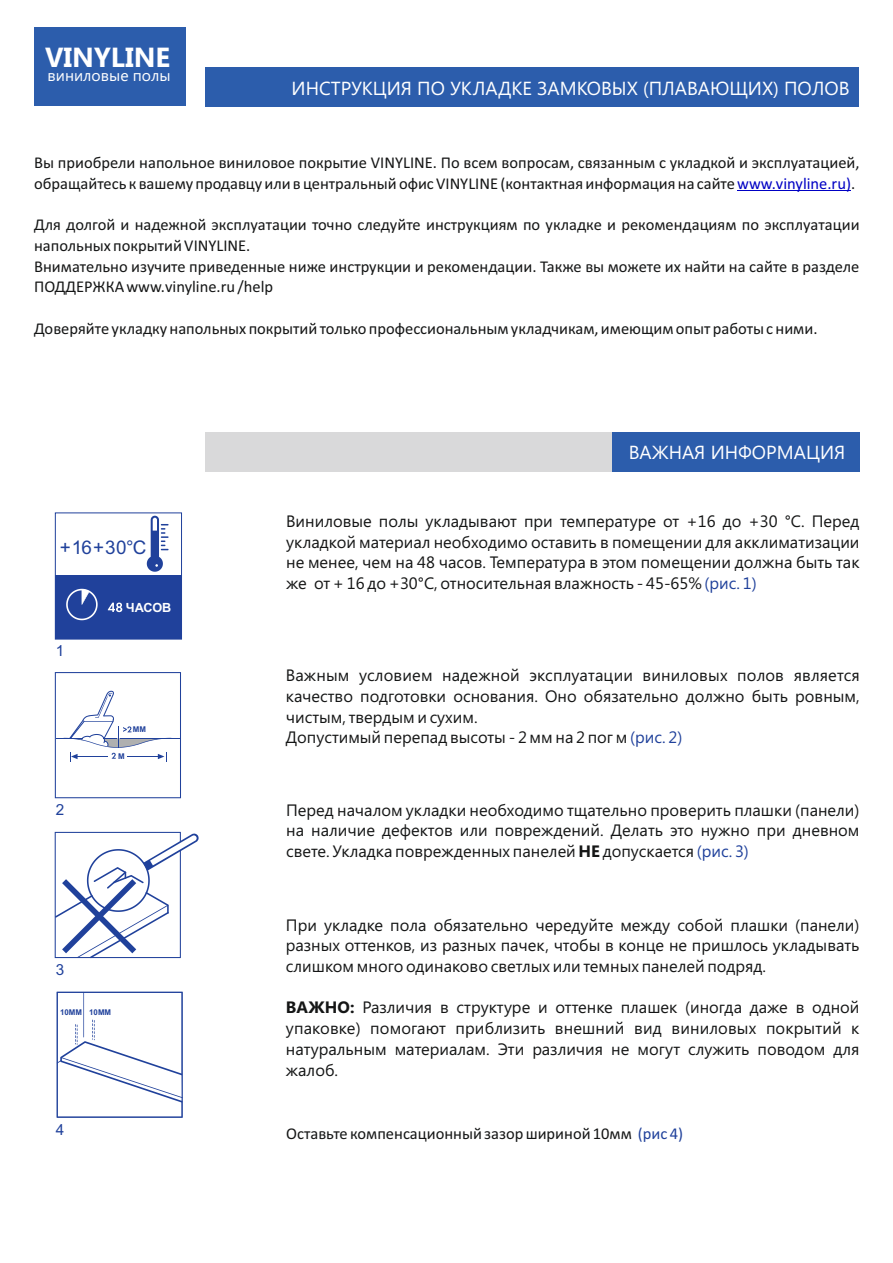
<style>
.page{position:relative;width:893px;height:1263px;background:#fff}
.page>*{position:absolute;margin:0;border:0;box-sizing:border-box;transform-origin:0 0}
.t1{font:700 27.6px "Segoe UI";color:#fff}
.t2{font:18.9px "Segoe UI";color:#fff}
.t3{font:18.9px "Arial";color:#20419b}
.t4{font:16.5px/20.7px "Segoe UI";color:#151616;text-align:justify}
.t5{font:16.5px/20.7px "Calibri";color:#151616}
.t6{font:15.75px "Segoe UI";color:#fff}
.t7{font:15.3px "Arial";color:#20419b}
.t8{font:700 12.6px "Arial";letter-spacing:-.01em;color:#fff}
.t9{font:700 7.95px "Arial";color:#20419b}
.s1{color:#0000c4}
.s2{color:#20419b}
.s3{font-weight:700}
</style>
<div class="page">
<div style="left:34px;top:28px;width:151px;height:78px;background:#2c5dac"></div>
<div style="left:205px;top:67px;width:654px;height:39px;background:#2c5dac"></div>
<hr style="left:737px;top:190px;width:39px;height:1px;background:#0000c4">
<hr style="left:776px;top:190px;width:51px;height:1px;background:#0000c4">
<svg style="left:827px;top:190px;width:24px;height:1px"></svg>
<div style="left:205px;top:432px;width:654px;height:40px;background:#d9d9da"></div>
<div style="left:55px;top:576px;width:127px;height:63px;background:#20419b"></div>
<div style="left:55px;top:513px;width:127px;height:126px;border:1px solid #20419b"></div>
<svg style="left:147px;top:516px;width:22px;height:56px"></svg>
<svg style="left:108px;top:602px;width:14px;height:10px"></svg>
<svg style="left:66px;top:589px;width:32px;height:31px"></svg>
<svg style="left:55px;top:672px;width:126px;height:126px"></svg>
<svg style="left:55px;top:832px;width:144px;height:126px"></svg>
<svg style="left:57px;top:992px;width:126px;height:126px"></svg>
<div style="left:612px;top:433px;width:247px;height:39px;background:#2c5dac"></div>
<h1 class="t1" style="left:45px;top:47px;width:127px">VINYLINE</h1>
<p class="t6" style="left:48px;top:70px;width:125px">виниловые полы</p>
<p class="t2" style="left:291px;top:82px;width:559px">ИНСТРУКЦИЯ ПО УКЛАДКЕ ЗАМКОВЫХ (ПЛАВАЮЩИХ) ПОЛОВ</p>
<p class="t5" style="left:34px;top:154px;width:827px">Вы приобрели напольное виниловое покрытие VINYLINE. По всем вопросам, связанным с укладкой и эксплуатацией, обращайтесь к вашему продавцу или в центральный офис VINYLINE (контактная информация на сайте <span class="s1">www.vinyline.ru)</span>.</p>
<p class="t5" style="left:34px;top:216px;width:827px">Для долгой и надежной эксплуатации точно следуйте инструкциям по укладке и рекомендациям по эксплуатации напольных покрытий VINYLINE.<br>Внимательно изучите приведенные ниже инструкции и рекомендации. Также вы можете их найти на сайте в разделе ПОДДЕРЖКА www.vinyline.ru /help</p>
<p class="t5" style="left:34px;top:319px;width:785px">Доверяйте укладку напольных покрытий только профессиональным укладчикам, имеющим опыт работы с ними.</p>
<p class="t3" style="left:60px;top:540px;width:88px">+16+30°C</p>
<p class="t7" style="left:56px;top:644px;width:10px">1</p>
<p class="t7" style="left:56px;top:804px;width:10px">2</p>
<p class="t8" style="left:126px;top:603px;width:47px">ЧАСОВ</p>
<p class="t9" style="left:118px;top:753px;width:8px">М</p>
<p class="t9" style="left:133px;top:726px;width:15px">ММ</p>
<p class="t7" style="left:56px;top:964px;width:10px">3</p>
<p class="t9" style="left:60px;top:1009px;width:53px">10ММ 10ММ</p>
<p class="t7" style="left:56px;top:1124px;width:10px">4</p>
<p class="t2" style="left:629px;top:446px;width:218px">ВАЖНАЯ ИНФОРМАЦИЯ</p>
<p class="t4" style="left:286px;top:512px;width:575px">Виниловые полы укладывают при температуре от +16 до +30 °С. Перед укладкой материал необходимо оставить в помещении для акклиматизации не менее, чем на 48 часов. Температура в этом помещении должна быть так же от + 16 до +30°С, относительная влажность - 45-65% <span class="s2">(рис. 1)</span></p>
<p class="t4" style="left:286px;top:666px;width:575px;text-align:left">Важным условием надежной эксплуатации виниловых полов является качество подготовки основания. Оно обязательно должно быть ровным, чистым, твердым и сухим.<br>Допустимый перепад высоты - 2 мм на 2 пог м <span class="s2">(рис. 2)</span></p>
<p class="t4" style="left:286px;top:801px;width:575px">Перед началом укладки необходимо тщательно проверить плашки (панели) на наличие дефектов или повреждений. Делать это нужно при дневном свете. Укладка поврежденных панелей <span class="s3">НЕ</span> допускается <span class="s2">(рис. 3)</span></p>
<p class="t4" style="left:286px;top:916px;width:575px">При укладке пола обязательно чередуйте между собой плашки (панели) разных оттенков, из разных пачек, чтобы в конце не пришлось укладывать слишком много одинаково светлых или темных панелей подряд.</p>
<p class="t4" style="left:286px;top:999px;width:575px"><span class="s3">ВАЖНО:</span> Различия в структуре и оттенке плашек (иногда даже в одной упаковке) помогают приблизить внешний вид виниловых покрытий к натуральным материалам. Эти различия не могут служить поводом для жалоб.</p>
<p class="t5" style="left:286px;top:1125px;width:398px">Оставьте компенсационный зазор шириной 10мм <span class="s2">(рис 4)</span></p>
</div>
